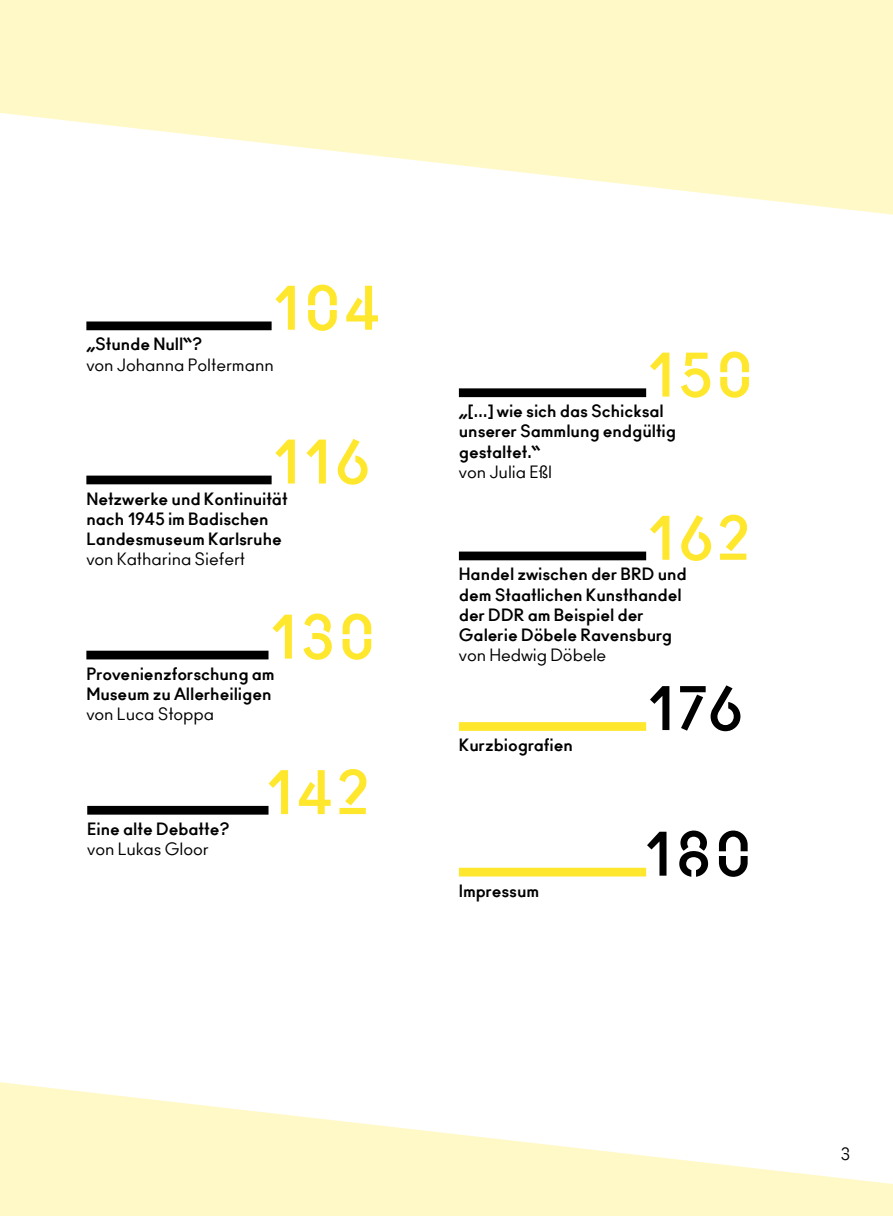
<style>
.page{position:relative;width:893px;height:1216px;background:#fff}
.page>*{position:absolute;margin:0;border:0;box-sizing:border-box;transform-origin:0 0}
.t1{font:700 58.62px "Ano Stencil";letter-spacing:.055em;color:#ffe72e}
.t2{font:700 58.62px "Ano Stencil";letter-spacing:.06em;color:#000}
.t3{font:700 16.62px/20.1px "Ano";letter-spacing:-.005em;color:#000}
.t4{font:16.62px "Ano";letter-spacing:-.005em;color:#000}
.t5{font:16.62px "Ano Stencil";color:#000}
</style>
<div class="page">
<svg style="left:0;top:1082px;width:893px;height:133px;fill:#fff9c7"></svg>
<svg style="left:0;top:0;width:893px;height:215px;fill:#fff9c7"></svg>
<div style="left:86px;top:321px;width:186px;height:9px;background:#000"></div>
<div style="left:87px;top:805px;width:181px;height:9px;background:#000"></div>
<div style="left:459px;top:388px;width:187px;height:9px;background:#000"></div>
<div style="left:459px;top:551px;width:187px;height:9px;background:#000"></div>
<div style="left:86px;top:475px;width:186px;height:9px;background:#000"></div>
<div style="left:86px;top:650px;width:182px;height:9px;background:#000"></div>
<div style="left:459px;top:722px;width:187px;height:9px;background:#ffe72e"></div>
<div style="left:459px;top:867px;width:187px;height:9px;background:#ffe72e"></div>
<h1 class="t1" style="left:272px;top:270px;width:110px">104</h1>
<p class="t3" style="left:86px;top:334px;width:117px">„Stunde Null“?</p>
<p class="t4" style="left:86px;top:354px;width:189px">von Johanna Poltermann</p>
<h1 class="t1" style="left:272px;top:424px;width:100px">116</h1>
<p class="t3" style="left:86px;top:488px;width:203px">Netzwerke und Kontinuität nach 1945 im Badischen<br>Landesmuseum Karlsruhe</p>
<p class="t4" style="left:86px;top:548px;width:160px">von Katharina Siefert</p>
<h1 class="t1" style="left:269px;top:599px;width:107px">130</h1>
<p class="t3" style="left:86px;top:663px;width:190px">Provenienzforschung am<br>Museum zu Allerheiligen</p>
<p class="t4" style="left:86px;top:703px;width:129px">von Luca Stoppa</p>
<p class="t3" style="left:87px;top:818px;width:144px">Eine alte Debatte?</p>
<p class="t4" style="left:87px;top:838px;width:123px">von Lukas Gloor</p>
<h1 class="t1" style="left:265px;top:755px;width:106px">142</h1>
<h1 class="t1" style="left:646px;top:337px;width:107px">150</h1>
<p class="t3" style="left:459px;top:401px;width:219px">„[…] wie sich das Schicksal unserer Sammlung endgültig gestaltet.“</p>
<p class="t4" style="left:459px;top:461px;width:95px">von Julia Eßl</p>
<h1 class="t1" style="left:646px;top:500px;width:105px">162</h1>
<p class="t3" style="left:459px;top:564px;width:229px">Handel zwischen der BRD und dem Staatlichen Kunsthandel der DDR am Beispiel der<br>Galerie Döbele Ravensburg</p>
<p class="t4" style="left:459px;top:645px;width:149px">von Hedwig Döbele</p>
<p class="t3" style="left:459px;top:735px;width:116px">Kurzbiografien</p>
<p class="t3" style="left:459px;top:880px;width:82px">Impressum</p>
<h1 class="t2" style="left:646px;top:671px;width:99px">176</h1>
<h1 class="t2" style="left:643px;top:816px;width:109px">180</h1>
<p class="t5" style="left:841px;top:1143px;width:11px">3</p>
</div>
